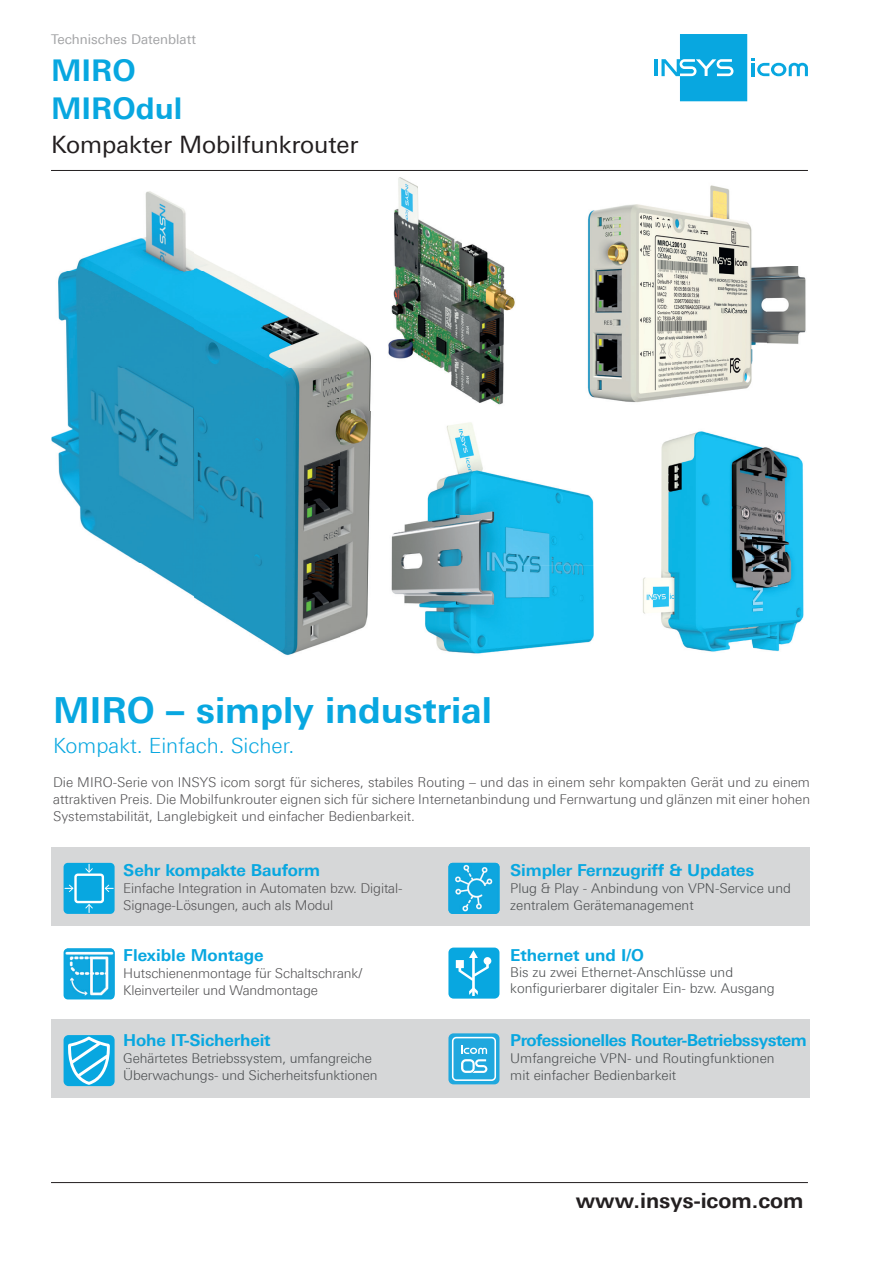
<style>
.page{position:relative;width:893px;height:1263px;background:#fff}
.page>*{position:absolute;margin:0;border:0;box-sizing:border-box;transform-origin:0 0}
.t1{font:700 36px "Linotype Univers 630";color:#08a7e0}
.t2{font:700 30px/37.5px "Linotype Univers 630";color:#08a7e0}
.t3{font:24px "Linotype Univers 430";color:#231f20}
.t4{font:300 21px "Linotype Univers 330";color:#08a7e0}
.t5{font:700 21px "Linotype Univers 630";color:#231f20}
.t6{font:700 16.5px "Linotype Univers 630";letter-spacing:-.01em;color:#08a7e0}
.t7{font:700 16.5px "Linotype Univers 630";letter-spacing:-.03em;color:#08a7e0}
.t8{font:300 13.5px/17.1px "Linotype Univers 330";letter-spacing:-.01em;color:#525153}
.t9{font:300 13.5px/17px "Linotype Univers 330";color:#4b4e50}
.t10{font:13.5px "Linotype Univers 430";color:#a3a4a6}
</style>
<div class="page">
<img style="left:51px;top:191px;width:288px;height:464px">
<img style="left:339px;top:330px;width:32px;height:136px">
<img style="left:339px;top:466px;width:31px;height:172px">
<img style="left:391px;top:422px;width:131px;height:193px">
<img style="left:522px;top:480px;width:72px;height:169px">
<img style="left:425px;top:615px;width:97px;height:39px">
<img style="left:643px;top:431px;width:161px;height:221px">
<img style="left:587px;top:185px;width:219px;height:218px">
<img style="left:394px;top:177px;width:25px;height:42px">
<img style="left:388px;top:219px;width:127px;height:186px">
<img style="left:365px;top:330px;width:6px;height:80px">
<hr style="left:51px;top:1182px;width:757px;height:1px;background:#231f20">
<hr style="left:51px;top:170px;width:757px;height:1px;background:#231f20">
<hr style="left:655px;top:59px;width:3px;height:17px;background:#08a7e0">
<svg style="left:661px;top:34px;width:147px;height:67px"></svg>
<div style="left:51px;top:1019px;width:758px;height:79px;background:#d6d7d8"></div>
<div style="left:51px;top:848px;width:758px;height:78px;background:#d6d7d8"></div>
<div style="left:64px;top:863px;width:51px;height:51px;background:#08a7e0;border-radius:4px"></div>
<svg style="left:65px;top:864px;width:48px;height:48px"></svg>
<div style="left:64px;top:948px;width:51px;height:51px;background:#08a7e0;border-radius:4px"></div>
<img style="left:64px;top:948px;width:47px;height:50px">
<div style="left:448px;top:947px;width:51px;height:51px;background:#08a7e0;border-radius:5px"></div>
<svg style="left:456px;top:950px;width:35px;height:46px"></svg>
<img style="left:448px;top:863px;width:51px;height:51px">
<div style="left:64px;top:1035px;width:51px;height:51px;background:#08a7e0;border-radius:5px"></div>
<svg style="left:68px;top:1037px;width:42px;height:48px"></svg>
<svg style="left:448px;top:1033px;width:51px;height:51px;background:#50bae4"></svg>
<p class="t10" style="left:51px;top:31px;width:146px">Technisches Datenblatt</p>
<h2 class="t2" style="left:51px;top:52px;width:133px">MIRO<br>MIROdul</h2>
<h3 class="t3" style="left:51px;top:130px;width:309px">Kompakter Mobilfunkrouter</h3>
<h1 class="t1" style="left:53px;top:689px;width:440px">MIRO – simply industrial</h1>
<h3 class="t4" style="left:53px;top:733px;width:243px">Kompakt. Einfach. Sicher.</h3>
<p class="t8" style="left:53px;top:774px;width:758px;text-align:justify">Die MIRO-Serie von INSYS icom sorgt für sicheres, stabiles Routing – und das in einem sehr kompakten Gerät und zu einem attraktiven Preis. Die Mobilfunkrouter eignen sich für sichere Internetanbindung und Fernwartung und glänzen mit einer hohen Systemstabilität, Langlebigkeit und einfacher Bedienbarkeit.</p>
<p class="t6" style="left:123px;top:860px;width:198px">Sehr kompakte Bauform</p>
<p class="t8" style="left:123px;top:880px;width:281px">Einfache Integration in Automaten bzw. Digital-<br>Signage-Lösungen, auch als Modul</p>
<p class="t6" style="left:123px;top:945px;width:142px">Flexible Montage</p>
<p class="t8" style="left:123px;top:965px;width:240px">Hutschienenmontage für Schaltschrank/<br>Kleinverteiler und Wandmontage</p>
<p class="t6" style="left:123px;top:1030px;width:149px">Hohe IT-Sicherheit</p>
<p class="t9" style="left:123px;top:1050px;width:256px">Gehärtetes Betriebssystem, umfangreiche<br>Überwachungs- und Sicherheitsfunktionen</p>
<p class="t6" style="left:510px;top:860px;width:246px">Simpler Fernzugriff &amp; Updates</p>
<p class="t9" style="left:510px;top:880px;width:282px">Plug &amp; Play - Anbindung von VPN-Service und zentralem Gerätemanagement</p>
<p class="t6" style="left:510px;top:945px;width:135px">Ethernet und I/O</p>
<p class="t9" style="left:510px;top:964px;width:266px;line-height:16.2px">Bis zu zwei Ethernet-Anschlüsse und konfigurierbarer digitaler Ein- bzw. Ausgang</p>
<p class="t7" style="left:510px;top:1030px;width:298px">Professionelles Router-Betriebssystem</p>
<p class="t9" style="left:510px;top:1050px;width:266px">Umfangreiche VPN- und Routingfunktionen mit einfacher Bedienbarkeit</p>
<h3 class="t5" style="left:576px;top:1187px;width:229px">www.insys-icom.com</h3>
</div>
